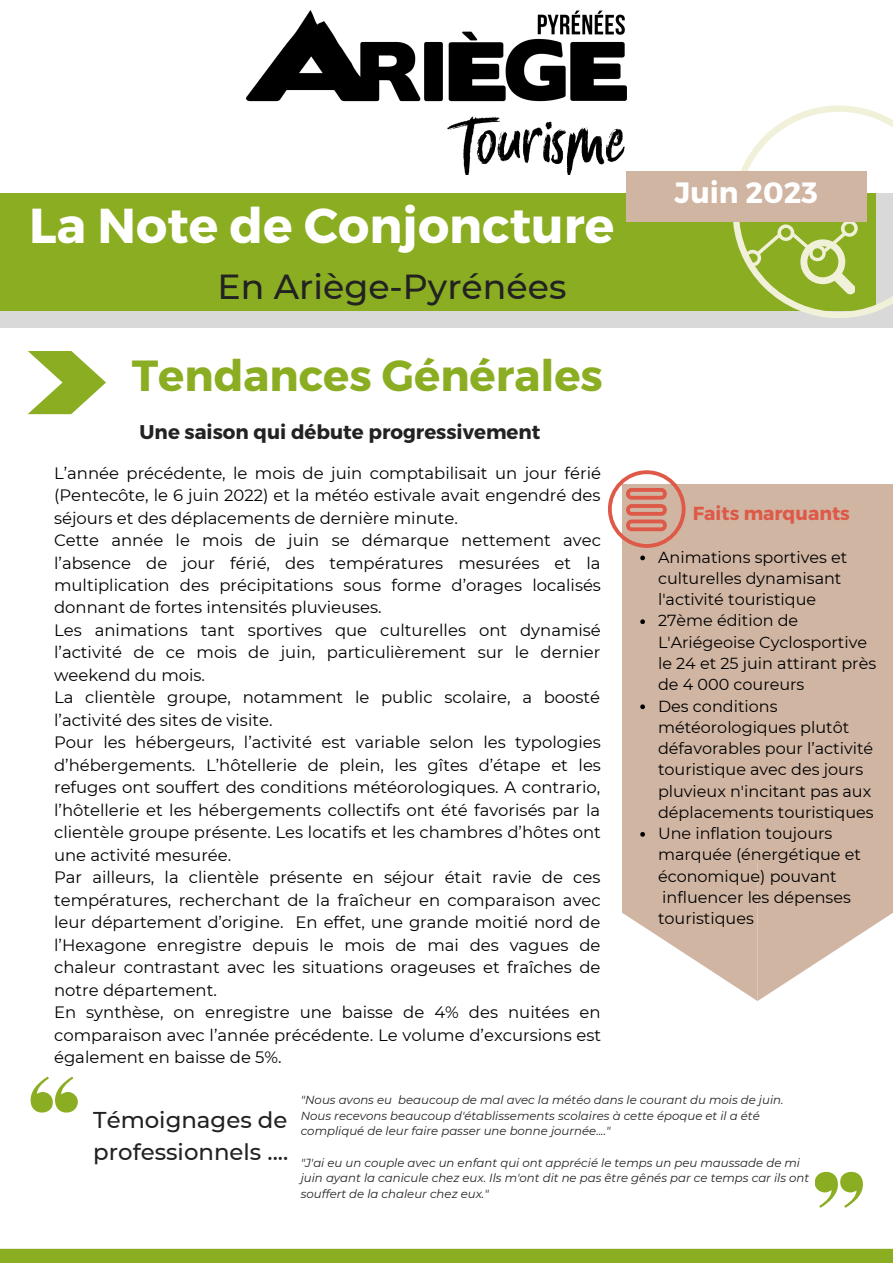
<style>
.page{position:relative;width:893px;height:1264px;background:#fff}
.page>*{position:absolute;margin:0;border:0;box-sizing:border-box;transform-origin:0 0}
.t1{font:700 49.05px "Montserrat";color:#fff}
.t2{font:700 43.5px "Montserrat";color:#8bad22}
.t3{font:500 34.65px "Montserrat";color:#222}
.t4{font:700 29.4px "Montserrat";color:#fff}
.t5{font:500 22.8px/31.5px "Montserrat";color:#222}
.t6{font:700 19.8px "Montserrat";color:#222}
.t7{font:700 18.9px "Montserrat";color:#de5947}
.t8{font:16.5px/22.5px "Montserrat";color:#000;text-align:justify}
.t9{font:16.05px/21.3px "Montserrat";color:#000}
.t10{font:italic 11.7px/15.6px "Montserrat";color:#222}
</style>
<div class="page">
<div style="left:623px;top:485px;width:269px;height:378px;background:#d0b5a3"></div>
<svg style="left:623px;top:863px;width:269px;height:137px"></svg>
<div style="left:0;top:193px;width:892px;height:125px;background:#8bad22"></div>
<div style="left:0;top:312px;width:892px;height:15px;background:#d9d9d9"></div>
<img style="left:246px;top:11px;width:380px;height:164px">
<svg style="left:608px;top:470px;width:77px;height:78px"></svg>
<svg style="left:31px;top:1076px;width:47px;height:36px"></svg>
<svg style="left:815px;top:1171px;width:47px;height:36px"></svg>
<svg style="left:28px;top:351px;width:78px;height:63px"></svg>
<svg style="left:732px;top:105px;width:160px;height:213px"></svg>
<div style="left:626px;top:171px;width:240px;height:51px;background:#d0b5a3"></div>
<div style="left:0;top:1248px;width:892px;height:14px;background:#8bad22"></div>
<svg style="left:640px;top:555px;width:5px;height:5px"></svg>
<svg style="left:640px;top:619px;width:5px;height:5px"></svg>
<svg style="left:640px;top:704px;width:5px;height:5px"></svg>
<svg style="left:640px;top:832px;width:5px;height:4px"></svg>
<p class="t1" style="left:29px;top:194px;width:586px">La Note de Conjoncture</p>
<p class="t3" style="left:217px;top:266px;width:350px">En Ariège-Pyrénées</p>
<p class="t2" style="left:132px;top:347px;width:472px">Tendances Générales</p>
<p class="t6" style="left:140px;top:418px;width:402px">Une saison qui débute progressivement</p>
<p class="t8" style="left:54px;top:461px;width:548px">L’année précédente, le mois de juin comptabilisait un jour férié (Pentecôte, le 6 juin 2022) et la météo estivale avait engendré des séjours et des déplacements de dernière minute.</p>
<p class="t8" style="left:54px;top:529px;width:548px">Cette année le mois de juin se démarque nettement avec l’absence de jour férié, des températures mesurées et la multiplication des précipitations sous forme d’orages localisés donnant de fortes intensités pluvieuses.</p>
<p class="t8" style="left:54px;top:619px;width:548px">Les animations tant sportives que culturelles ont dynamisé l’activité de ce mois de juin, particulièrement sur le dernier weekend du mois.</p>
<p class="t8" style="left:54px;top:686px;width:547px">La clientèle groupe, notamment le public scolaire, a boosté l’activité des sites de visite.</p>
<p class="t8" style="left:54px;top:731px;width:548px">Pour les hébergeurs, l’activité est variable selon les typologies d’hébergements. L’hôtellerie de plein, les gîtes d’étape et les refuges ont souffert des conditions météorologiques. A contrario, l’hôtellerie et les hébergements collectifs ont été favorisés par la clientèle groupe présente. Les locatifs et les chambres d’hôtes ont une activité mesurée.</p>
<p class="t8" style="left:54px;top:866px;width:548px">Par ailleurs, la clientèle présente en séjour était ravie de ces températures, recherchant de la fraîcheur en comparaison avec leur département d’origine. En effet, une grande moitié nord de l’Hexagone enregistre depuis le mois de mai des vagues de chaleur contrastant avec les situations orageuses et fraîches de notre département.</p>
<p class="t8" style="left:54px;top:1001px;width:548px">En synthèse, on enregistre une baisse de 4% des nuitées en comparaison avec l’année précédente. Le volume d’excursions est également en baisse de 5%.</p>
<p class="t4" style="left:674px;top:174px;width:145px">Juin 2023</p>
<p class="t7" style="left:692px;top:500px;width:158px">Faits marquants</p>
<p class="t9" style="left:658px;top:546px;width:191px">Animations sportives et culturelles dynamisant l'activité touristique</p>
<p class="t9" style="left:658px;top:610px;width:220px">27ème édition de<br>L'Ariégeoise Cyclosportive le 24 et 25 juin attirant près de 4 000 coureurs</p>
<p class="t9" style="left:658px;top:695px;width:217px">Des conditions météorologiques plutôt défavorables pour l’activité touristique avec des jours pluvieux n'incitant pas aux déplacements touristiques</p>
<p class="t9" style="left:658px;top:822px;width:204px">Une inflation toujours marquée (énergétique et économique) pouvant influencer les dépenses touristiques</p>
<p class="t5" style="left:93px;top:1104px;width:196px">Témoignages de professionnels ....</p>
<p class="t10" style="left:301px;top:1091px;width:484px">"Nous avons eu beaucoup de mal avec la météo dans le courant du mois de juin.<br>Nous recevons beaucoup d'établissements scolaires à cette époque et il a été compliqué de leur faire passer une bonne journée...."</p>
<p class="t10" style="left:301px;top:1154px;width:510px">"J'ai eu un couple avec un enfant qui ont apprécié le temps un peu maussade de mi juin ayant la canicule chez eux. Ils m'ont dit ne pas être gênés par ce temps car ils ont souffert de la chaleur chez eux."</p>
</div>
